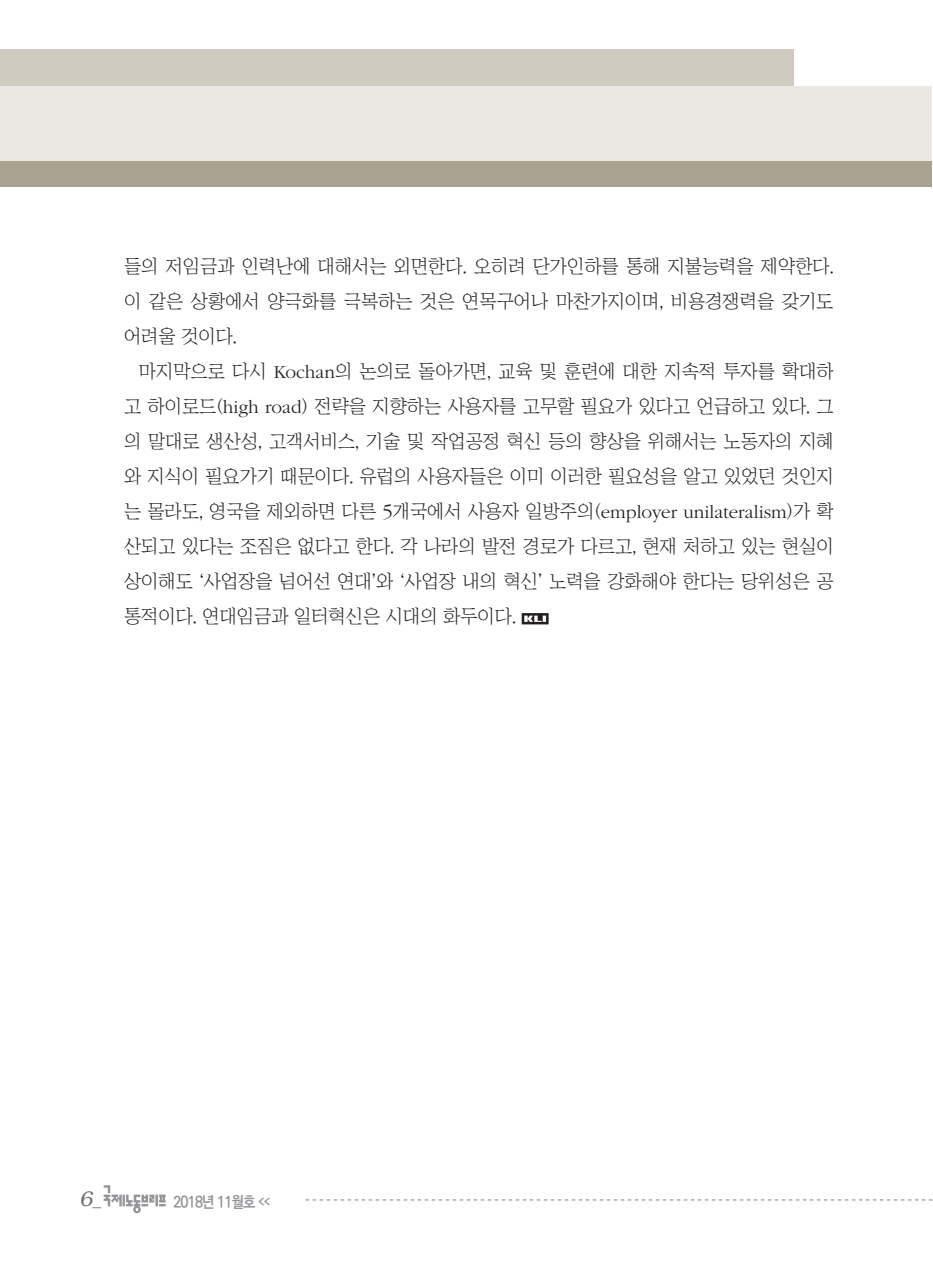
<style>
.page{position:relative;width:933px;height:1275px;background:#fff}
.page>*{position:absolute;margin:0;border:0;box-sizing:border-box;transform-origin:0 0}
.t1{font:italic 300 21px "Bookman";color:#6c6d70}
.본문{font:18.9px/35px "Chosunilbo NM";color:#231f20;text-align:justify}
.t2{font:700 15.75px "Ko Pub Dotum";letter-spacing:-.055em;color:#939598;scale:.9 1}
.s1{font-family:"ITC Garamond Std";font-weight:300}
.s2{font-family:"ITC Garamond Std";font-weight:300;font-size:20.82px}
.s3{font-family:"Helvetica";font-weight:400;font-style:normal;font-size:17.5px}
.s4{font-size:7.88px}
</style>
<div class="page">
<svg style="left:306px;top:1199px;width:626px;height:1px"></svg>
<div style="left:0;top:50px;width:794px;height:49px;background:#d0cac1"></div>
<div style="left:0;top:86px;width:932px;height:76px;background:#ebe8e3"></div>
<div style="left:0;top:161px;width:932px;height:26px;background:#aaa291"></div>
<svg style="left:104px;top:1185px;width:62px;height:28px"></svg>
<svg style="left:521px;top:613px;width:27px;height:11px"></svg>
<p class="본문" style="left:124px;top:249px;width:711px">들의 저임금과 인력난에 대해서는 외면한다. 오히려 단가인하를 통해 지불능력을 제약한다. 이 같은 상황에서 양극화를 극복하는 것은 연목구어나 마찬가지이며, 비용경쟁력을 갖기도 어려울 것이다.</p>
<p class="본문" style="left:124px;top:354px;width:711px;text-indent:15px">마지막으로 다시 <span class="s1">Kochan</span>의 논의로 돌아가면, 교육 및 훈련에 대한 지속적 투자를 확대하 고 하이로드(<span class="s1">high road</span>) 전략을 지향하는 사용자를 고무할 필요가 있다고 언급하고 있다. 그 의 말대로 생산성, 고객서비스, 기술 및 작업공정 혁신 등의 향상을 위해서는 노동자의 지혜 와 지식이 필요가기 때문이다. 유럽의 사용자들은 이미 이러한 필요성을 알고 있었던 것인지 는 몰라도, 영국을 제외하면 다른 <span class="s2">5</span>개국에서 사용자 일방주의(<span class="s1">employer unilateralism</span>)가 확 산되고 있다는 조짐은 없다고 한다. 각 나라의 발전 경로가 다르고, 현재 처하고 있는 현실이 상이해도 ‘사업장을 넘어선 연대’와 ‘사업장 내의 혁신’ 노력을 강화해야 한다는 당위성은 공 통적이다. 연대임금과 일터혁신은 시대의 화두이다.</p>
<p class="t1" style="left:79px;top:1187px;width:23px">6<span class="s3">_</span></p>
<p class="t2" style="left:173px;top:1194px;width:109px">2018년 11월호 <span class="s4">&lt;&lt;</span></p>
</div>
